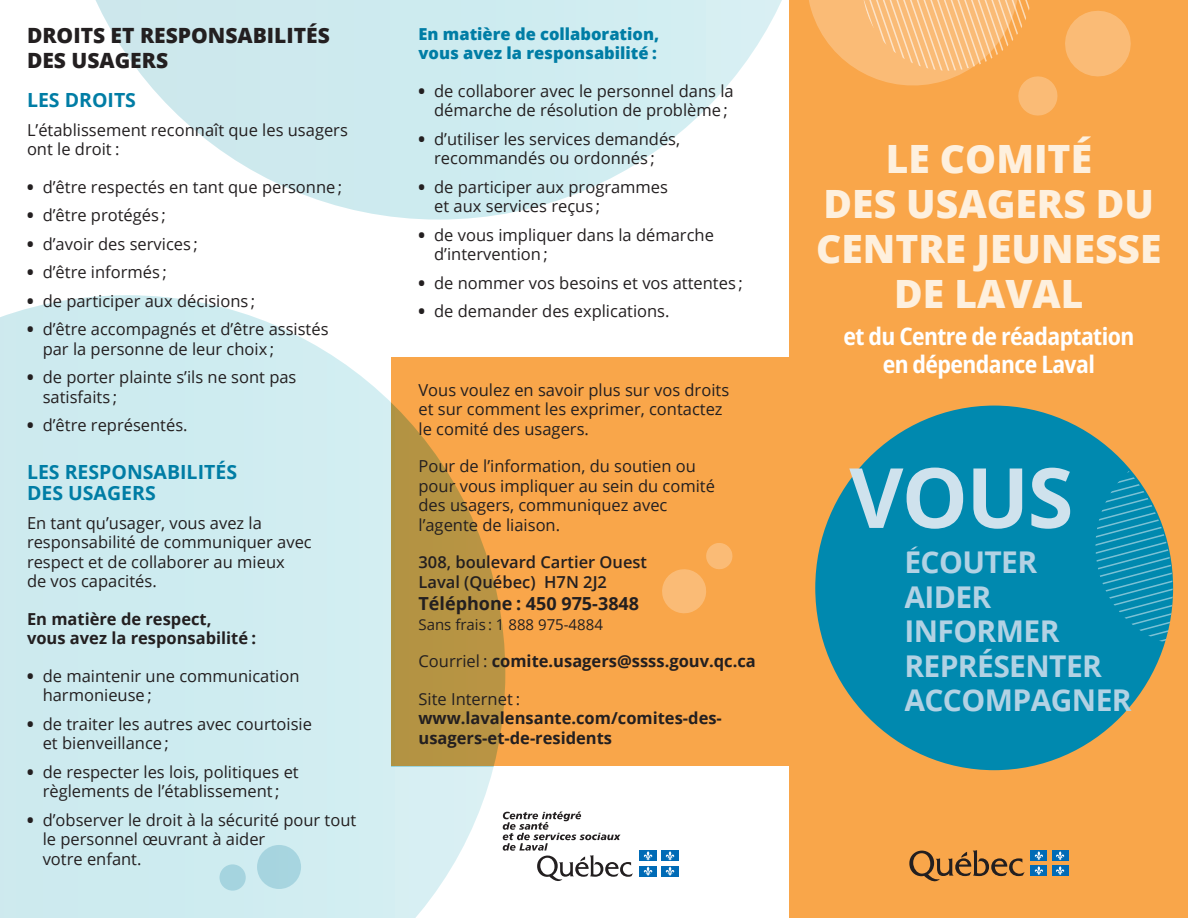
<style>
.page{position:relative;width:1188px;height:918px;background:#fff}
.page>*{position:absolute;margin:0;border:0;box-sizing:border-box;transform-origin:0 0}
.t1{font:700 83.25px "Open Sans";color:#cfe2ed}
.t2{font:800 39px/45px "Open Sans";color:#fef0de;text-align:center}
.t3{font:700 30px/34.5px "Open Sans";letter-spacing:-.02em;color:#b2d2e4}
.t4{font:700 semi-condensed 24px/28.8px "Open Sans";letter-spacing:-.025em;color:#fff;text-align:center}
.t5{font:800 21px/25.2px "Open Sans";color:#231f20}
.t6{font:700 19.5px/21px "Open Sans";color:#007da5}
.t7{font:700 18px "Open Sans";color:#231f20}
.t8{font:16.5px/19.5px "Open Sans";color:#231f20}
.t9{font:700 16.5px/19.5px "Open Sans";color:#231f20}
.t10{font:800 16.5px/19.5px "Open Sans";color:#007da5}
.t11{font:600 16.5px/19.5px "Open Sans";color:#231f20}
.t12{font:15px "Open Sans";color:#231f20}
.s1{font-weight:800}
.s2{font-weight:400}
</style>
<div class="page">
<svg style="left:0;top:295px;width:505px;height:623px;background:#d3edf0"></svg>
<div style="left:392px;top:358px;width:398px;height:408px;background:#f9a64a"></div>
<svg style="left:392px;top:403px;width:113px;height:363px"></svg>
<div style="left:790px;top:0;width:398px;height:918px;background:#f9a64a"></div>
<svg style="left:95px;top:0;width:695px;height:220px"></svg>
<svg style="left:909px;top:850px;width:116px;height:32px"></svg>
<div style="left:1031px;top:851px;width:16px;height:10px;background:#006bb6"></div>
<svg style="left:1034px;top:851px;width:9px;height:9px"></svg>
<div style="left:1052px;top:851px;width:16px;height:10px;background:#006bb6"></div>
<svg style="left:1056px;top:851px;width:9px;height:9px"></svg>
<div style="left:1031px;top:866px;width:16px;height:10px;background:#006bb6"></div>
<svg style="left:1034px;top:866px;width:9px;height:9px"></svg>
<div style="left:1052px;top:866px;width:16px;height:10px;background:#006bb6"></div>
<svg style="left:1056px;top:866px;width:9px;height:9px"></svg>
<div style="left:815px;top:406px;width:358px;height:364px;background:#0089af;border-radius:50%"></div>
<svg style="left:503px;top:812px;width:130px;height:69px"></svg>
<div style="left:640px;top:851px;width:17px;height:10px;background:#006bb6"></div>
<svg style="left:644px;top:851px;width:9px;height:9px"></svg>
<div style="left:662px;top:851px;width:17px;height:10px;background:#006bb6"></div>
<svg style="left:666px;top:851px;width:9px;height:9px"></svg>
<div style="left:640px;top:866px;width:17px;height:10px;background:#006bb6"></div>
<svg style="left:644px;top:866px;width:9px;height:10px"></svg>
<div style="left:662px;top:866px;width:17px;height:10px;background:#006bb6"></div>
<svg style="left:666px;top:866px;width:9px;height:10px"></svg>
<div style="left:257px;top:845px;width:44px;height:44px;background:#a7d5df;border-radius:50%"></div>
<div style="left:219px;top:864px;width:27px;height:27px;background:#a5d4df;border-radius:50%"></div>
<svg style="left:662px;top:543px;width:71px;height:71px"></svg>
<svg style="left:809px;top:0;width:322px;height:116px"></svg>
<svg style="left:1090px;top:434px;width:84px;height:225px"></svg>
<p class="t5" style="left:27px;top:22px;width:304px">DROITS ET RESPONSABILITÉS<br>DES USAGERS</p>
<p class="t6" style="left:27px;top:89px;width:111px">LES DROITS</p>
<p class="t8" style="left:27px;top:120px;width:322px">L’établissement reconnaît que les usagers ont le droit :</p>
<p class="t8" style="left:27px;top:177px;width:317px"><span class="s1">•</span> d’être respectés en tant que personne ;</p>
<p class="t8" style="left:27px;top:205px;width:140px"><span class="s1">•</span> d’être protégés ;</p>
<p class="t8" style="left:27px;top:234px;width:172px"><span class="s1">•</span> d’avoir des services ;</p>
<p class="t8" style="left:27px;top:262px;width:141px"><span class="s1">•</span> d’être informés ;</p>
<p class="t8" style="left:27px;top:291px;width:230px"><span class="s1">•</span> de participer aux décisions ;</p>
<p class="t8" style="left:43px;top:319px;width:287px;text-indent:-16px"><span class="s1">•</span> d’être accompagnés et d’être assistés par la personne de leur choix ;</p>
<p class="t8" style="left:43px;top:367px;width:255px;text-indent:-16px"><span class="s1">•</span> de porter plainte s’ils ne sont pas satisfaits ;</p>
<p class="t8" style="left:27px;top:415px;width:162px"><span class="s1">•</span> d’être représentés.</p>
<p class="t6" style="left:27px;top:461px;width:212px">LES RESPONSABILITÉS<br>DES USAGERS</p>
<p class="t8" style="left:27px;top:513px;width:286px">En tant qu’usager, vous avez la responsabilité de communiquer avec respect et de collaborer au mieux<br>de vos capacités.</p>
<p class="t9" style="left:27px;top:609px;width:231px">En matière de respect,<br>vous avez la responsabilité :</p>
<p class="t8" style="left:43px;top:666px;width:258px;text-indent:-16px"><span class="s1">•</span> de maintenir une communication harmonieuse ;</p>
<p class="t8" style="left:43px;top:714px;width:271px;text-indent:-16px"><span class="s1">•</span> de traiter les autres avec courtoisie et bienveillance ;</p>
<p class="t8" style="left:27px;top:762px;width:273px;text-align:center"><span class="s1">•</span> de respecter les lois, politiques et règlements de l’établissement ;</p>
<p class="t8" style="left:43px;top:810px;width:315px;text-indent:-16px"><span class="s1">•</span> d’observer le droit à la sécurité pour tout le personnel œuvrant à aider<br>votre enfant.</p>
<p class="t10" style="left:418px;top:23px;width:242px">En matière de collaboration, vous avez la responsabilité :</p>
<p class="t8" style="left:434px;top:80px;width:301px;text-indent:-16px"><span class="s1">•</span> de collaborer avec le personnel dans la démarche de résolution de problème ;</p>
<p class="t8" style="left:418px;top:128px;width:263px;text-align:center"><span class="s1">•</span> d’utiliser les services demandés, recommandés ou ordonnés ;</p>
<p class="t8" style="left:434px;top:176px;width:235px;text-indent:-16px"><span class="s1">•</span> de participer aux programmes et aux services reçus ;</p>
<p class="t8" style="left:434px;top:224px;width:281px;text-indent:-16px"><span class="s1">•</span> de vous impliquer dans la démarche d’intervention ;</p>
<p class="t8" style="left:418px;top:272px;width:326px"><span class="s1">•</span> de nommer vos besoins et vos attentes ;</p>
<p class="t8" style="left:418px;top:301px;width:253px"><span class="s1">•</span> de demander des explications.</p>
<p class="t8" style="left:418px;top:379px;width:312px">Vous voulez en savoir plus sur vos droits et sur comment les exprimer, contactez le comité des usagers.</p>
<p class="t8" style="left:418px;top:456px;width:298px">Pour de l’information, du soutien ou pour vous impliquer au sein du comité des usagers, communiquez avec l’agente de liaison.</p>
<p class="t11" style="left:418px;top:552px;width:230px">308, boulevard Cartier Ouest<br>Laval (Québec) H7N 2J2</p>
<p class="t7" style="left:418px;top:591px;width:222px">Téléphone : 450 975-3848</p>
<p class="t12" style="left:418px;top:614px;width:186px">Sans frais : 1 888 975-4884</p>
<p class="t9" style="left:418px;top:651px;width:339px"><span class="s2">Courriel :</span> comite.usagers@ssss.gouv.qc.ca</p>
<p class="t8" style="left:418px;top:689px;width:103px">Site Internet :</p>
<p class="t9" style="left:419px;top:708px;width:305px">www.lavalensante.com/comites-des&shy;usagers-et-de-residents</p>
<h2 class="t2" style="left:816px;top:135px;width:347px">LE COMITÉ<br>DES USAGERS DU<br>CENTRE JEUNESSE<br>DE LAVAL</h2>
<h3 class="t4" style="left:843px;top:321px;width:292px">et du Centre de réadaptation en dépendance Laval</h3>
<h1 class="t1" style="left:849px;top:439px;width:226px">VOUS</h1>
<h3 class="t3" style="left:904px;top:544px;width:229px">ÉCOUTER<br>AIDER<br>INFORMER<br>REPRÉSENTER<br>ACCOMPAGNER</h3>
</div>
